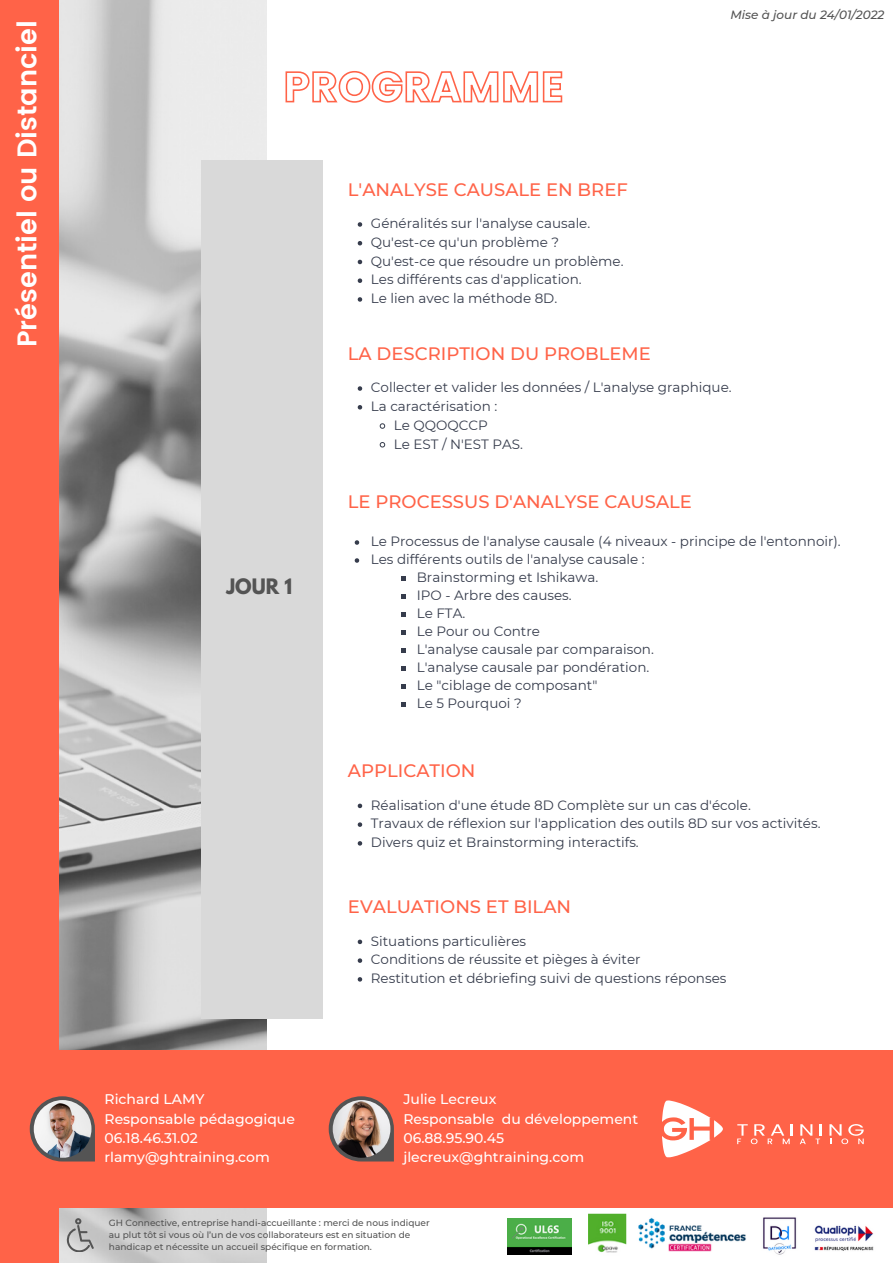
<style>
.page{position:relative;width:893px;height:1264px;background:#fff}
.page>*{position:absolute;margin:0;border:0;box-sizing:border-box;transform-origin:0 0}
.t1{font:600 27px "Poppins";color:#fff}
.t2{font:700 18.9px "League Spartan";color:#545454}
.t3{font:500 18px "Montserrat";color:#ff6348}
.t4{font:500 13.95px/19.2px "Montserrat";color:#fff}
.t5{font:13.5px "Montserrat";color:#363c4c}
.t6{font:italic 500 12px "Montserrat";color:#545454}
.t7{font:500 9px/12px "Montserrat";color:#545454}
</style>
<div class="page">
<img style="left:58px;top:0;width:208px;height:1262px">
<div style="left:0;top:0;width:58px;height:1262px;background:#ff6348"></div>
<div style="left:201px;top:160px;width:121px;height:859px;background:#d9d9d9"></div>
<svg style="left:285px;top:71px;width:278px;height:32px"></svg>
<svg style="left:357px;top:222px;width:5px;height:5px"></svg>
<svg style="left:357px;top:241px;width:5px;height:4px"></svg>
<svg style="left:357px;top:260px;width:5px;height:4px"></svg>
<svg style="left:357px;top:278px;width:5px;height:5px"></svg>
<svg style="left:357px;top:297px;width:5px;height:5px"></svg>
<svg style="left:357px;top:386px;width:5px;height:5px"></svg>
<svg style="left:357px;top:405px;width:5px;height:4px"></svg>
<svg style="left:379px;top:423px;width:6px;height:6px"></svg>
<svg style="left:379px;top:442px;width:6px;height:6px"></svg>
<svg style="left:357px;top:803px;width:5px;height:5px"></svg>
<svg style="left:357px;top:822px;width:5px;height:4px"></svg>
<svg style="left:357px;top:841px;width:5px;height:4px"></svg>
<svg style="left:354px;top:540px;width:5px;height:5px"></svg>
<svg style="left:354px;top:558px;width:5px;height:4px"></svg>
<svg style="left:401px;top:576px;width:4px;height:4px"></svg>
<svg style="left:401px;top:594px;width:4px;height:4px"></svg>
<svg style="left:401px;top:612px;width:4px;height:4px"></svg>
<svg style="left:401px;top:630px;width:4px;height:4px"></svg>
<svg style="left:401px;top:648px;width:4px;height:4px"></svg>
<svg style="left:401px;top:666px;width:4px;height:4px"></svg>
<svg style="left:401px;top:684px;width:4px;height:4px"></svg>
<svg style="left:401px;top:702px;width:4px;height:4px"></svg>
<svg style="left:357px;top:939px;width:5px;height:5px"></svg>
<svg style="left:357px;top:958px;width:5px;height:4px"></svg>
<svg style="left:357px;top:977px;width:5px;height:4px"></svg>
<div style="left:0;top:1050px;width:892px;height:157px;background:#ff6348"></div>
<svg style="left:737px;top:1124px;width:55px;height:20px"></svg>
<svg style="left:800px;top:1124px;width:21px;height:20px"></svg>
<svg style="left:829px;top:1124px;width:34px;height:20px"></svg>
<svg style="left:662px;top:1100px;width:61px;height:57px"></svg>
<svg style="left:30px;top:1096px;width:65px;height:65px"></svg>
<img style="left:34px;top:1100px;width:57px;height:57px;border-radius:50%">
<svg style="left:329px;top:1096px;width:65px;height:65px"></svg>
<img style="left:333px;top:1100px;width:57px;height:57px;border-radius:50%">
<svg style="left:66px;top:1218px;width:28px;height:33px"></svg>
<img style="left:507px;top:1218px;width:64px;height:35px">
<img style="left:638px;top:1217px;width:108px;height:34px">
<img style="left:814px;top:1225px;width:60px;height:26px">
<img style="left:763px;top:1217px;width:34px;height:38px">
<img style="left:588px;top:1213px;width:38px;height:40px">
<p class="t1" style="left:11px;top:347px;width:328px;rotate:-90deg">Présentiel ou Distanciel</p>
<p class="t3" style="left:348px;top:178px;width:281px">L'ANALYSE CAUSALE EN BREF</p>
<p class="t5" style="left:371px;top:215px;width:221px">Généralités sur l'analyse causale.</p>
<p class="t5" style="left:371px;top:234px;width:190px">Qu'est-ce qu'un problème ?</p>
<p class="t5" style="left:371px;top:253px;width:254px">Qu'est-ce que résoudre un problème.</p>
<p class="t5" style="left:371px;top:271px;width:212px">Les différents cas d'application.</p>
<p class="t5" style="left:371px;top:290px;width:188px">Le lien avec la méthode 8D.</p>
<p class="t3" style="left:348px;top:342px;width:304px">LA DESCRIPTION DU PROBLEME</p>
<p class="t6" style="left:730px;top:8px;width:155px">Mise à jour du 24/01/2022</p>
<p class="t5" style="left:371px;top:379px;width:362px">Collecter et valider les données / L'analyse graphique.</p>
<p class="t5" style="left:371px;top:398px;width:128px">La caractérisation :</p>
<p class="t5" style="left:394px;top:416px;width:95px">Le QQOQCCP</p>
<p class="t5" style="left:394px;top:435px;width:131px">Le EST / N'EST PAS.</p>
<p class="t2" style="left:226px;top:577px;width:67px">JOUR 1</p>
<p class="t4" style="left:104px;top:1089px;width:101px">Richard LAMY</p>
<p class="t4" style="left:104px;top:1109px;width:192px">Responsable pédagogique</p>
<p class="t4" style="left:104px;top:1128px;width:95px">06.18.46.31.02</p>
<p class="t4" style="left:104px;top:1147px;width:167px">rlamy@ghtraining.com</p>
<p class="t3" style="left:348px;top:490px;width:345px">LE PROCESSUS D'ANALYSE CAUSALE</p>
<p class="t5" style="left:371px;top:533px;width:471px">Le Processus de l'analyse causale (4 niveaux - principe de l'entonnoir).</p>
<p class="t5" style="left:371px;top:551px;width:275px">Les différents outils de l'analyse causale :</p>
<p class="t5" style="left:417px;top:569px;width:183px">Brainstorming et Ishikawa.</p>
<p class="t5" style="left:417px;top:587px;width:156px">IPO - Arbre des causes.</p>
<p class="t5" style="left:417px;top:605px;width:50px">Le FTA.</p>
<p class="t5" style="left:417px;top:622px;width:125px">Le Pour ou Contre</p>
<p class="t5" style="left:417px;top:640px;width:238px">L'analyse causale par comparaison.</p>
<p class="t5" style="left:417px;top:658px;width:234px">L'analyse causale par pondération.</p>
<p class="t5" style="left:417px;top:676px;width:182px">Le "ciblage de composant"</p>
<p class="t5" style="left:417px;top:694px;width:106px">Le 5 Pourquoi ?</p>
<p class="t3" style="left:348px;top:760px;width:129px">APPLICATION</p>
<p class="t5" style="left:371px;top:796px;width:381px">Réalisation d'une étude 8D Complète sur un cas d'école.</p>
<p class="t5" style="left:371px;top:815px;width:451px">Travaux de réflexion sur l'application des outils 8D sur vos activités.</p>
<p class="t5" style="left:371px;top:834px;width:269px">Divers quiz et Brainstorming interactifs.</p>
<p class="t3" style="left:348px;top:896px;width:225px">EVALUATIONS ET BILAN</p>
<p class="t5" style="left:371px;top:932px;width:157px">Situations particulières</p>
<p class="t5" style="left:371px;top:951px;width:271px">Conditions de réussite et pièges à éviter</p>
<p class="t5" style="left:371px;top:970px;width:357px">Restitution et débriefing suivi de questions réponses</p>
<p class="t4" style="left:403px;top:1089px;width:95px">Julie Lecreux</p>
<p class="t4" style="left:403px;top:1109px;width:236px">Responsable du développement<br>06.88.95.90.45</p>
<p class="t4" style="left:403px;top:1147px;width:182px">jlecreux@ghtraining.com</p>
<p class="t7" style="left:109px;top:1216px;width:322px">GH Connective, entreprise handi-accueillante : merci de nous indiquer au plut tôt si vous où l’un de vos collaborateurs est en situation de handicap et nécessite un accueil spécifique en formation.</p>
</div>
